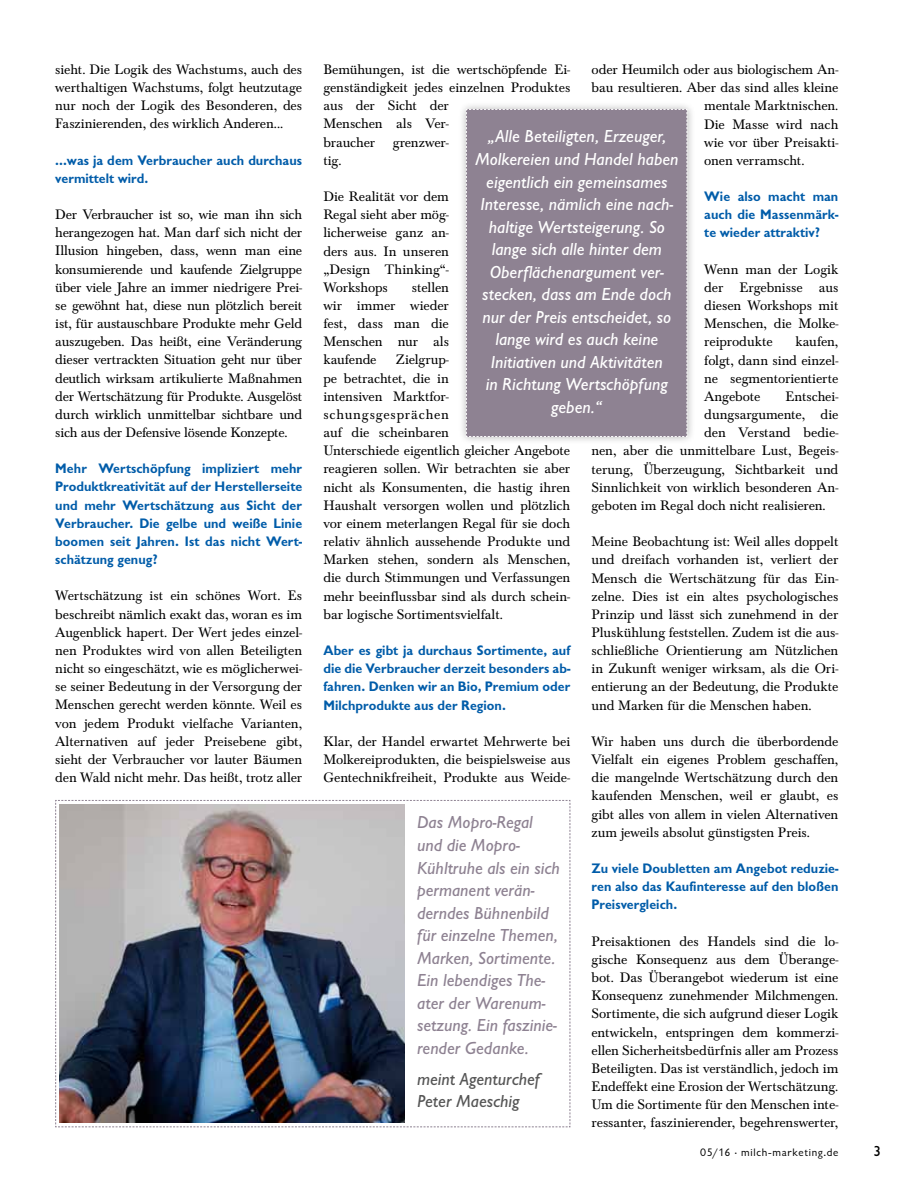
<style>
.page{position:relative;width:915px;height:1191px;background:#fff}
.page>*{position:absolute;margin:0;border:0;box-sizing:border-box;transform-origin:0 0}
.t1{font:italic 500 18px/22.5px "Chantilly";color:#fff;text-align:center}
.t2{font:italic 500 18px/22.5px "Chantilly";color:#8e8292}
.t3{font:italic 500 18px/22.5px "Chantilly";color:#565656}
.t4{font:500 15px "Chantilly";color:#000}
.t5{font:14.25px/18.1px "Baskerville";letter-spacing:-.005em;color:#000;text-align:justify}
.t6{font:700 14.25px/18.1px "Chantilly";color:#005ca9;text-align:justify}
.t7{font:11.25px "Chantilly";letter-spacing:.065em;color:#000}
</style>
<div class="page">
<svg style="left:55px;top:800px;width:515px;height:327px"></svg>
<div style="left:457px;top:101px;width:238px;height:344px;background:#000;opacity:.3"></div>
<div style="left:465px;top:109px;width:222px;height:328px;background:#8e8292"></div>
<img style="left:60px;top:804px;width:344px;height:319px">
<p class="t5" style="left:55px;top:60px;width:248px">sieht. Die Logik des Wachstums, auch des werthaltigen Wachstums, folgt heutzutage nur noch der Logik des Besonderen, des Faszinierenden, des wirklich Anderen...</p>
<p class="t6" style="left:55px;top:151px;width:248px">...was ja dem Verbraucher auch durchaus vermittelt wird.</p>
<p class="t5" style="left:55px;top:206px;width:248px">Der Verbraucher ist so, wie man ihn sich herangezogen hat. Man darf sich nicht der Illusion hingeben, dass, wenn man eine konsumierende und kaufende Zielgruppe über viele Jahre an immer niedrigere Prei&shy;se gewöhnt hat, diese nun plötzlich bereit ist, für austauschbare Produkte mehr Geld auszugeben. Das heißt, eine Veränderung dieser vertrackten Situation geht nur über deutlich wirksam artikulierte Maßnahmen der Wertschätzung für Produkte. Ausgelöst durch wirklich unmittelbar sichtbare und sich aus der Defensive lösende Konzepte.</p>
<p class="t6" style="left:55px;top:459px;width:248px">Mehr Wertschöpfung impliziert mehr Produktkreativität auf der Herstellerseite und mehr Wertschätzung aus Sicht der Verbraucher. Die gelbe und weiße Linie boomen seit Jahren. Ist das nicht Wert&shy;schätzung genug?</p>
<p class="t5" style="left:55px;top:587px;width:248px">Wertschätzung ist ein schönes Wort. Es beschreibt nämlich exakt das, woran es im Augenblick hapert. Der Wert jedes einzel&shy;nen Produktes wird von allen Beteiligten nicht so eingeschätzt, wie es möglicherwei&shy;se seiner Bedeutung in der Versorgung der Menschen gerecht werden könnte. Weil es von jedem Produkt vielfache Varianten, Alternativen auf jeder Preisebene gibt, sieht der Verbraucher vor lauter Bäumen den Wald nicht mehr. Das heißt, trotz aller</p>
<p class="t5" style="left:323px;top:60px;width:248px;text-align:left">Bemühungen, ist die wertschöpfende Ei&shy;genständigkeit jedes einzelnen Produktes aus der Sicht der<br>Menschen als Ver-<br>braucher grenzwer-<br>tig.</p>
<p class="t5" style="left:323px;top:187px;width:127px">Die Realität vor dem Regal sieht aber mög&shy;licherweise ganz an&shy;ders aus. In unseren „Design Thinking“- Workshops</p>
<p class="t5" style="left:591px;top:61px;width:248px">oder Heumilch oder aus biologischem An-</p>
<p class="t5" style="left:591px;top:79px;width:248px">bau resultieren. Aber das sind alles kleine</p>
<p class="t5" style="left:704px;top:97px;width:135px">mentale Marktnischen.</p>
<p class="t5" style="left:704px;top:115px;width:135px">Die Masse wird nach</p>
<p class="t5" style="left:704px;top:133px;width:135px">wie vor über Preisakti-</p>
<p class="t5" style="left:704px;top:151px;width:102px">onen verramscht.</p>
<p class="t6" style="left:704px;top:187px;width:135px">Wie also macht man auch die Massenmärk&shy;te wieder attraktiv?</p>
<p class="t5" style="left:704px;top:260px;width:135px">Wenn man der Logik der Ergebnisse aus diesen Workshops mit Menschen, die Molke&shy;reiprodukte</p>
<p class="t1" style="left:475px;top:126px;width:205px">„Alle Beteiligten, Erzeuger,<br>Molkereien und Handel haben eigentlich ein gemeinsames<br>Interesse, nämlich eine nach&shy;haltige Wertsteigerung. So lange sich alle hinter dem<br>Oberflächenargument ver&shy;stecken, dass am Ende doch nur der Preis entscheidet, so lange wird es auch keine<br>Initiativen und Aktivitäten<br>in Richtung Wertschöpfung geben.“</p>
<p class="t5" style="left:323px;top:278px;width:127px;text-indent:88px">stellen wir immer wieder fest, dass man die Menschen nur als kaufende</p>
<p class="t5" style="left:704px;top:333px;width:135px;text-indent:91px">kaufen, folgt, dann sind einzel&shy;ne segmentorientierte Angebote</p>
<p class="t5" style="left:323px;top:351px;width:248px;text-align:left;text-indent:72px">Zielgrup-<br>pe betrachtet, die in<br>intensiven Marktfor&shy;schungsgesprächen<br>auf die scheinbaren<br>Unterschiede eigentlich gleicher Angebote reagieren sollen. Wir betrachten sie aber nicht als Konsumenten, die hastig ihren Haushalt versorgen wollen und plötzlich vor einem meterlangen Regal für sie doch relativ ähnlich aussehende Produkte und Marken stehen, sondern als Menschen, die durch Stimmungen und Verfassungen mehr beeinflussbar sind als durch schein&shy;bar logische Sortimentsvielfalt.</p>
<p class="t6" style="left:323px;top:641px;width:248px">Aber es gibt ja durchaus Sortimente, auf die die Verbraucher derzeit besonders ab&shy;fahren. Denken wir an Bio, Premium oder Milchprodukte aus der Region.</p>
<p class="t5" style="left:323px;top:732px;width:248px">Klar, der Handel erwartet Mehrwerte bei Molkereiprodukten, die beispielsweise aus Gentechnikfreiheit, Produkte aus Weide-</p>
<p class="t5" style="left:785px;top:387px;width:54px">Entschei-</p>
<p class="t5" style="left:704px;top:405px;width:135px">dungsargumente, die</p>
<p class="t5" style="left:704px;top:424px;width:135px">den Verstand bedie-</p>
<p class="t5" style="left:591px;top:442px;width:248px">nen, aber die unmittelbare Lust, Begeis-</p>
<p class="t5" style="left:591px;top:460px;width:248px">terung, Überzeugung, Sichtbarkeit und</p>
<p class="t5" style="left:591px;top:478px;width:248px">Sinnlichkeit von wirklich besonderen An-</p>
<p class="t5" style="left:591px;top:496px;width:235px">geboten im Regal doch nicht realisieren.</p>
<p class="t5" style="left:591px;top:533px;width:248px">Meine Beobachtung ist: Weil alles doppelt und dreifach vorhanden ist, verliert der Mensch die Wertschätzung für das Ein&shy;zelne. Dies ist ein altes psychologisches Prinzip und lässt sich zunehmend in der Pluskühlung feststellen. Zudem ist die aus&shy;schließliche Orientierung am Nützlichen in Zukunft weniger wirksam, als die Ori&shy;entierung an der Bedeutung, die Produkte und Marken für die Menschen haben.</p>
<p class="t5" style="left:591px;top:732px;width:248px">Wir haben uns durch die überbordende Vielfalt ein eigenes Problem geschaffen, die mangelnde Wertschätzung durch den kaufenden Menschen, weil er glaubt, es gibt alles von allem in vielen Alternativen zum jeweils absolut günstigsten Preis.</p>
<p class="t6" style="left:591px;top:859px;width:248px">Zu viele Doubletten am Angebot reduzie&shy;ren also das Kaufinteresse auf den bloßen Preisvergleich.</p>
<p class="t5" style="left:591px;top:932px;width:248px">Preisaktionen des Handels sind die lo&shy;gische Konsequenz aus dem Überange&shy;bot. Das Überangebot wiederum ist eine Konsequenz zunehmender Milchmengen.<br>Sortimente, die sich aufgrund dieser Logik entwickeln, entspringen dem kommerzi&shy;ellen Sicherheitsbedürfnis aller am Prozess Beteiligten. Das ist verständlich, jedoch im Endeffekt eine Erosion der Wertschätzung.<br>Um die Sortimente für den Menschen inte&shy;ressanter, faszinierender, begehrenswerter,</p>
<p class="t2" style="left:417px;top:811px;width:144px">Das Mopro-Regal und die Mopro-<br>Kühltruhe als ein sich permanent verän&shy;derndes Bühnenbild für einzelne Themen,<br>Marken, Sortimente.<br>Ein lebendiges The&shy;ater der Warenum&shy;setzung. Ein faszinie&shy;render Gedanke.</p>
<p class="t3" style="left:417px;top:1067px;width:124px">meint Agenturchef<br>Peter Maeschig</p>
<p class="t7" style="left:700px;top:1146px;width:140px">05/16 milch-marketing.de</p>
<p class="t4" style="left:873px;top:1142px;width:9px">3</p>
</div>
